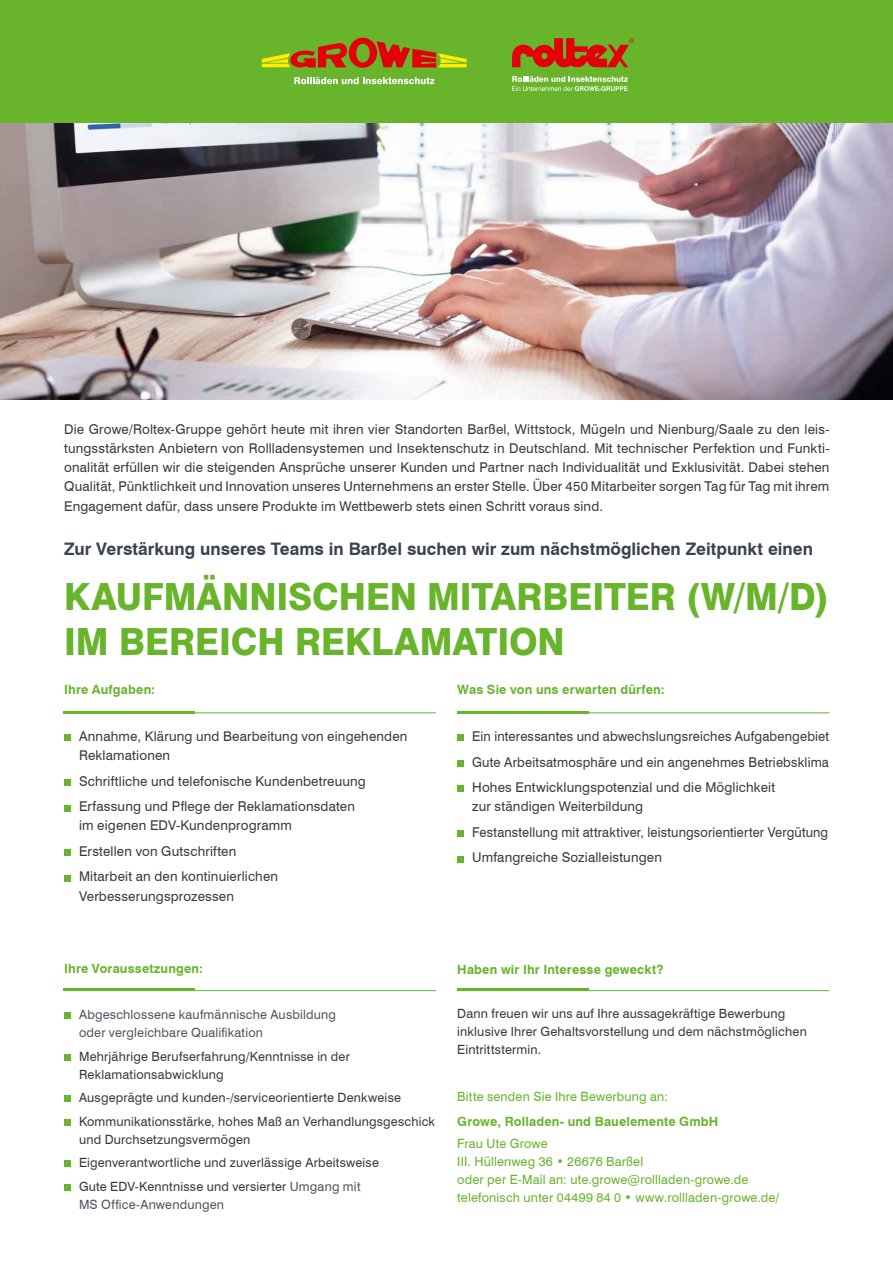
<style>
.page{position:relative;width:893px;height:1263px;background:#fff}
.page>*{position:absolute;margin:0;border:0;box-sizing:border-box;transform-origin:0 0}
.t1{font:800 37.5px/45px "Swiss 721 BT";color:#68b42b;scale:.95 1}
.t2{font:700 17.25px "Swiss 721 BT";color:#3a434f}
.t3{font:13.5px/19.2px "Swiss 721 BT";letter-spacing:.01em;color:#3a3a39}
.t4{font:13.5px/25.5px "Swiss 721 BT";letter-spacing:.01em;color:#3a3a39;text-align:justify;scale:.96 1}
.t5{font:12.75px/18px "Swiss 721 BT";letter-spacing:.015em;color:#3a3a39}
.t6{font:12.75px/18px "Swiss 721 BT";letter-spacing:.015em;color:#68b42b}
.t7{font:700 12.75px "Swiss 721 BT";letter-spacing:.015em;color:#68b42b}
.t8{font:12.75px/18px "Swiss 721 BT";letter-spacing:.015em;color:#4e5661}
.s1{color:#4e5661}
</style>
<div class="page">
<div style="left:0;top:0;width:893px;height:128px;background:#68b42b"></div>
<div style="left:64px;top:735px;width:7px;height:6px;background:#68b42b"></div>
<div style="left:64px;top:779px;width:7px;height:7px;background:#68b42b"></div>
<div style="left:64px;top:805px;width:7px;height:6px;background:#68b42b"></div>
<div style="left:64px;top:849px;width:7px;height:7px;background:#68b42b"></div>
<div style="left:64px;top:875px;width:7px;height:6px;background:#68b42b"></div>
<div style="left:64px;top:1013px;width:7px;height:6px;background:#68b42b"></div>
<div style="left:64px;top:1054px;width:7px;height:6px;background:#68b42b"></div>
<div style="left:64px;top:1096px;width:7px;height:6px;background:#68b42b"></div>
<div style="left:64px;top:1119px;width:7px;height:6px;background:#68b42b"></div>
<div style="left:64px;top:1161px;width:7px;height:6px;background:#68b42b"></div>
<div style="left:64px;top:1184px;width:7px;height:7px;background:#68b42b"></div>
<div style="left:457px;top:735px;width:7px;height:6px;background:#68b42b"></div>
<div style="left:457px;top:760px;width:7px;height:6px;background:#68b42b"></div>
<div style="left:457px;top:786px;width:7px;height:6px;background:#68b42b"></div>
<div style="left:457px;top:830px;width:7px;height:7px;background:#68b42b"></div>
<div style="left:457px;top:856px;width:7px;height:6px;background:#68b42b"></div>
<hr style="left:64px;top:990px;width:372px;height:1px;background:#68b42b">
<hr style="left:64px;top:989px;width:131px;height:2px;background:#68b42b">
<hr style="left:457px;top:990px;width:372px;height:1px;background:#68b42b">
<hr style="left:457px;top:989px;width:131px;height:2px;background:#68b42b">
<hr style="left:64px;top:713px;width:372px;height:1px;background:#68b42b">
<hr style="left:64px;top:711px;width:131px;height:2px;background:#68b42b">
<hr style="left:457px;top:713px;width:372px;height:1px;background:#68b42b">
<hr style="left:457px;top:711px;width:131px;height:2px;background:#68b42b">
<svg style="left:294px;top:77px;width:141px;height:7px"></svg>
<svg style="left:262px;top:38px;width:205px;height:30px"></svg>
<svg style="left:512px;top:76px;width:116px;height:15px"></svg>
<svg style="left:512px;top:38px;width:122px;height:30px"></svg>
<img style="left:0;top:123px;width:893px;height:277px">
<p class="t3" style="left:64px;top:419px;width:767px;text-align:justify">Die Growe/Roltex-Gruppe gehört heute mit ihren vier Standorten Barßel, Wittstock, Mügeln und Nienburg/Saale zu den leis&shy;tungsstärksten Anbietern von Rollladensystemen und Insektenschutz in Deutschland. Mit technischer Perfektion und Funkti&shy;onalität erfüllen wir die steigenden Ansprüche unserer Kunden und Partner nach Individualität und Exklusivität. Dabei stehen Qualität, Pünktlichkeit und Innovation unseres Unternehmens an erster Stelle. Über 450 Mitarbeiter sorgen Tag für Tag mit ihrem Engagement dafür, dass unsere Produkte im Wettbewerb stets einen Schritt voraus sind.</p>
<p class="t2" style="left:64px;top:538px;width:750px">Zur Verstärkung unseres Teams in Barßel suchen wir zum nächstmöglichen Zeitpunkt einen</p>
<h1 class="t1" style="left:64px;top:573px;width:807px">KAUFMÄNNISCHEN MITARBEITER (W/M/D)<br>IM BEREICH REKLAMATION</h1>
<p class="t7" style="left:64px;top:682px;width:93px">Ihre Aufgaben:</p>
<p class="t3" style="left:79px;top:726px;width:330px">Annahme, Klärung und Bearbeitung von eingehenden<br>Reklamationen</p>
<p class="t3" style="left:79px;top:768px;width:288px;line-height:25.5px">Schriftliche und telefonische Kundenbetreuung<br>Erfassung und Pflege der Reklamationsdaten</p>
<p class="t3" style="left:79px;top:813px;width:214px;line-height:25.5px">im eigenen EDV-Kundenprogramm<br>Erstellen von Gutschriften<br>Mitarbeit an den kontinuierlichen</p>
<p class="t3" style="left:79px;top:886px;width:156px">Verbesserungsprozessen</p>
<p class="t7" style="left:457px;top:682px;width:209px">Was Sie von uns erwarten dürfen:</p>
<p class="t4" style="left:472px;top:723px;width:373px">Ein interessantes und abwechslungsreiches Aufgabengebiet Gute Arbeitsatmosphäre und ein angenehmes Betriebsklima Hohes Entwicklungspotenzial und die Möglichkeit</p>
<p class="t3" style="left:472px;top:793px;width:358px;line-height:25.5px">zur ständigen Weiterbildung<br>Festanstellung mit attraktiver, leistungsorientierter Vergütung<br>Umfangreiche Sozialleistungen</p>
<p class="t7" style="left:64px;top:961px;width:140px">Ihre Voraussetzungen:</p>
<p class="t8" style="left:79px;top:1005px;width:258px">Abgeschlossene kaufmännische Ausbildung oder vergleichbare Qualifikation</p>
<p class="t5" style="left:79px;top:1047px;width:272px">Mehrjährige Berufserfahrung/Kenntnisse in der<br>Reklamationsabwicklung</p>
<p class="t5" style="left:79px;top:1086px;width:358px;line-height:23.5px">Ausgeprägte und kunden-/serviceorientierte Denkweise<br>Kommunikationsstärke, hohes Maß an Verhandlungsgeschick</p>
<p class="t5" style="left:79px;top:1127px;width:301px;line-height:23.5px">und Durchsetzungsvermögen<br>Eigenverantwortliche und zuverlässige Arbeitsweise<br>Gute EDV-Kenntnisse und versierter <span class="s1">Umgang mit</span></p>
<p class="t8" style="left:79px;top:1195px;width:146px">MS Office-Anwendungen</p>
<p class="t7" style="left:457px;top:961px;width:208px">Haben wir Ihr Interesse geweckt?</p>
<p class="t5" style="left:457px;top:1004px;width:351px">Dann freuen wir uns auf Ihre aussagekräftige Bewerbung inklusive Ihrer Gehaltsvorstellung und dem nächstmöglichen<br>Eintrittstermin.</p>
<p class="t6" style="left:457px;top:1087px;width:212px">Bitte senden Sie Ihre Bewerbung an:</p>
<p class="t7" style="left:457px;top:1114px;width:262px">Growe, Rolladen- und Bauelemente GmbH</p>
<p class="t6" style="left:457px;top:1134px;width:324px">Frau Ute Growe<br>III. Hüllenweg 36 • 26676 Barßel<br>oder per E-Mail an: ute.growe@rollladen-growe.de telefonisch unter 04499 84 0 • www.rollladen-growe.de/</p>
</div>
